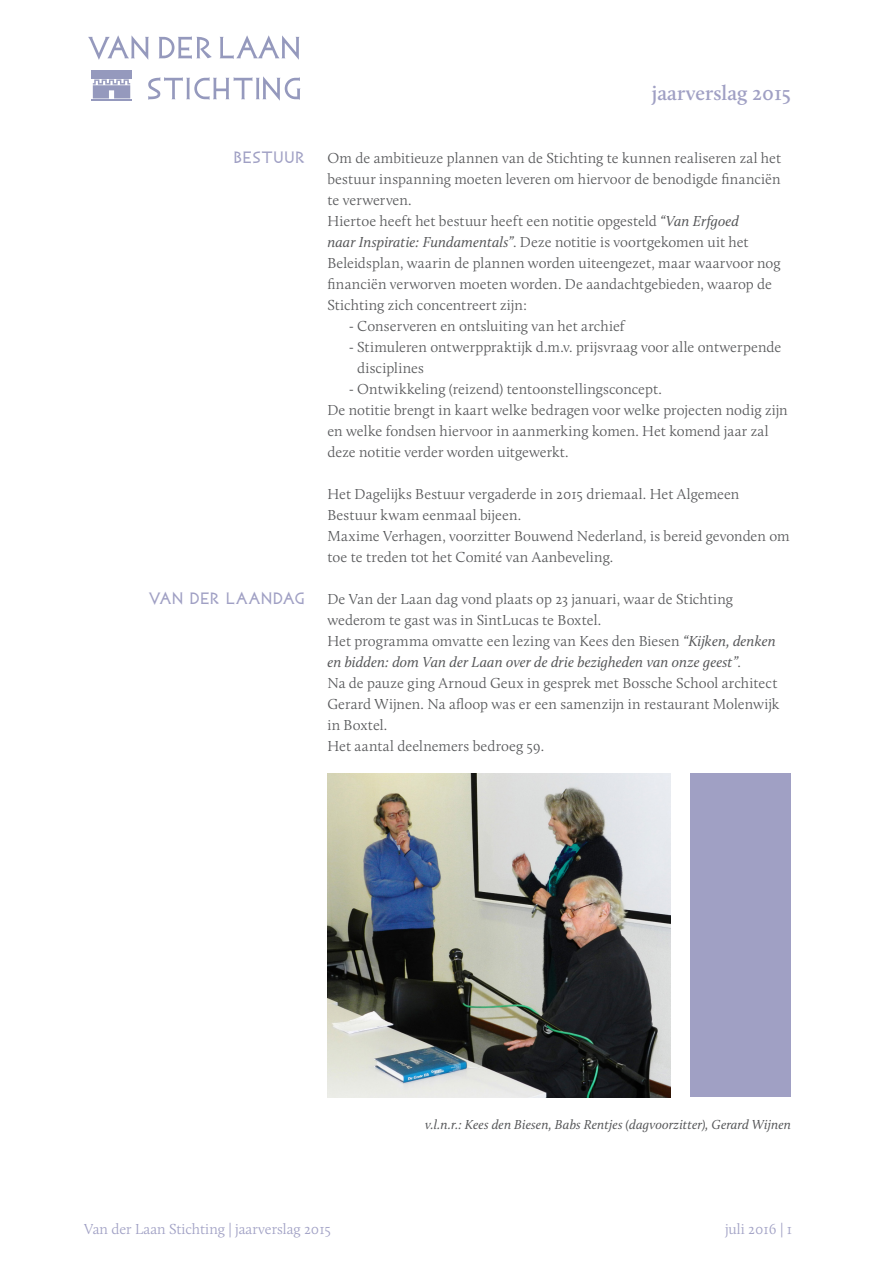
<style>
.page{position:relative;width:893px;height:1263px;background:#fff}
.page>*{position:absolute;margin:0;border:0;box-sizing:border-box;transform-origin:0 0}
.t1{font:600 21px "Calluna";color:#a0a0c4}
.t2{font:300 15px/21px "Calluna";color:#57585a}
.t3{font:300 15px "Calluna";color:#a0a0c4}
.t4{font:15px "Alfabet In Steen Dru Word";letter-spacing:.005em;color:#a0a0c4}
.t5{font:italic 13.5px "Calluna";letter-spacing:.005em;color:#57585a}
.s1{font-weight:400;font-style:italic}
</style>
<div class="page">
<hr style="left:91px;top:99px;width:41px;height:2px;background:#9599bd">
<div style="left:91px;top:70px;width:41px;height:9px;background:#9599bd"></div>
<svg style="left:93px;top:79px;width:37px;height:19px"></svg>
<svg style="left:88px;top:35px;width:61px;height:25px"></svg>
<svg style="left:159px;top:36px;width:53px;height:23px"></svg>
<svg style="left:220px;top:35px;width:79px;height:25px"></svg>
<svg style="left:148px;top:76px;width:153px;height:25px"></svg>
<img style="left:327px;top:773px;width:343px;height:324px">
<div style="left:690px;top:773px;width:101px;height:324px;background:#a0a0c4"></div>
<p class="t4" style="left:235px;top:147px;width:73px">BESTUUR</p>
<p class="t4" style="left:150px;top:588px;width:158px">VAN DER LAANDAG</p>
<h1 class="t1" style="left:652px;top:80px;width:140px">jaarverslag 2015</h1>
<p class="t2" style="left:327px;top:147px;width:455px">Om de ambitieuze plannen van de Stichting te kunnen realiseren zal het bestuur inspanning moeten leveren om hiervoor de benodigde financiën te verwerven.<br>Hiertoe heeft het bestuur heeft een notitie opgesteld <span class="s1">“Van Erfgoed<br>naar Inspiratie: Fundamentals”</span>. Deze notitie is voortgekomen uit het Beleidsplan, waarin de plannen worden uiteengezet, maar waarvoor nog financiën verworven moeten worden. De aandachtgebieden, waarop de Stichting zich concentreert zijn:</p>
<p class="t2" style="left:349px;top:315px;width:277px">- Conserveren en ontsluiting van het archief</p>
<p class="t2" style="left:357px;top:336px;width:426px;text-indent:-9px">- Stimuleren ontwerppraktijk d.m.v. prijsvraag voor alle ontwerpende disciplines</p>
<p class="t2" style="left:327px;top:378px;width:462px;text-indent:21px">- Ontwikkeling (reizend) tentoonstellingsconcept.<br>De notitie brengt in kaart welke bedragen voor welke projecten nodig zijn en welke fondsen hiervoor in aanmerking komen. Het komend jaar zal deze notitie verder worden uitgewerkt.</p>
<p class="t2" style="left:327px;top:483px;width:464px">Het Dagelijks Bestuur vergaderde in 2015 driemaal. Het Algemeen Bestuur kwam eenmaal bijeen.<br>Maxime Verhagen, voorzitter Bouwend Nederland, is bereid gevonden om toe te treden tot het Comité van Aanbeveling.</p>
<p class="t2" style="left:327px;top:588px;width:454px">De Van der Laan dag vond plaats op 23 januari, waar de Stichting wederom te gast was in SintLucas te Boxtel.<br>Het programma omvatte een lezing van Kees den Biesen <span class="s1">“Kijken, denken en bidden: dom Van der Laan over de drie bezigheden van onze geest”</span>.<br>Na de pauze ging Arnoud Geux in gesprek met Bossche School architect Gerard Wijnen. Na afloop was er een samenzijn in restaurant Molenwijk in Boxtel.<br>Het aantal deelnemers bedroeg 59.</p>
<p class="t5" style="left:425px;top:1116px;width:367px">v.l.n.r.: Kees den Biesen, Babs Rentjes (dagvoorzitter), Gerard Wijnen</p>
<p class="t3" style="left:84px;top:1220px;width:248px">Van der Laan Stichting | jaarverslag 2015</p>
<p class="t3" style="left:725px;top:1220px;width:69px">juli 2016 | 1</p>
</div>
